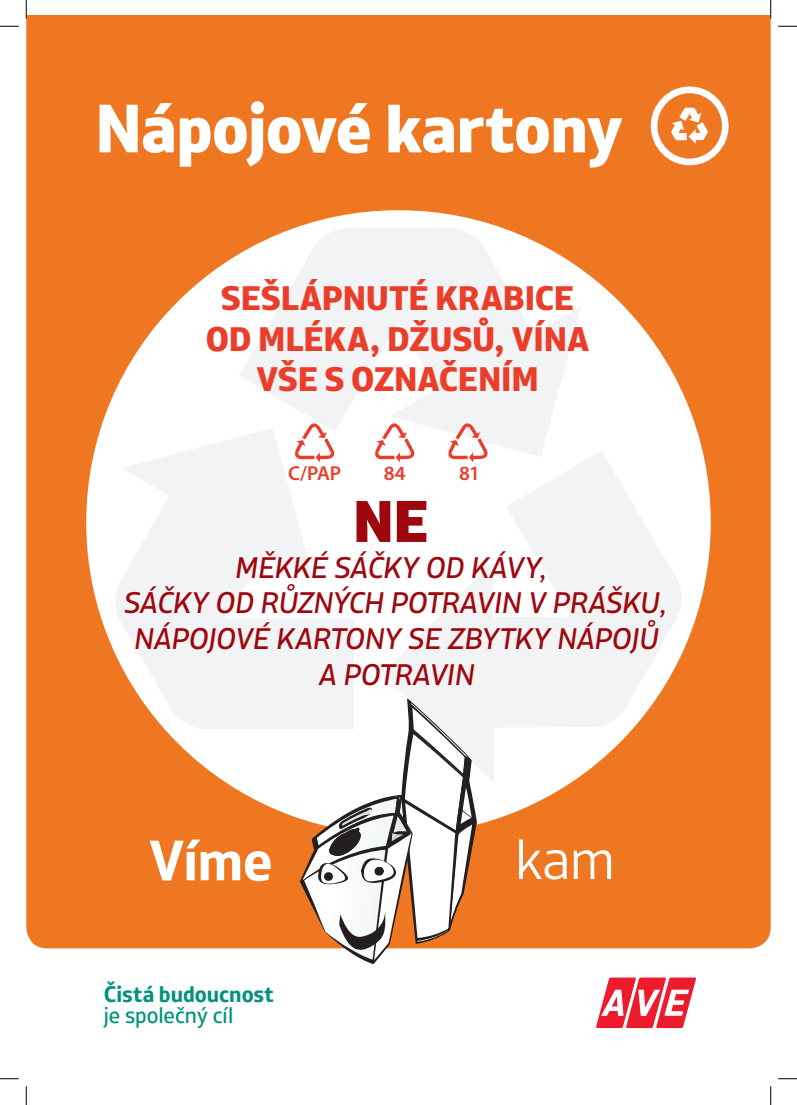
<style>
.page{position:relative;width:797px;height:1105px;background:#fff}
.page>*{position:absolute;margin:0;border:0;box-sizing:border-box;transform-origin:0 0}
.t1{font:800 68px "XXII Centar";letter-spacing:-.015em;color:#fff}
.t2{font:900 58.5px "XXII Centar";color:#9d070d}
.t3{font:700 56.62px "XXII Centar";color:#fff}
.t4{font:300 56.62px "XXII Centar";color:#fff}
.t5{font:800 34px/40.8px "XXII Centar";letter-spacing:-.005em;color:#ea3e2a;text-align:center}
.t6{font:29.75px/35.6px "XXII Centar Regular It";letter-spacing:-.02em;color:#9d070d;text-align:center}
.t7{font:700 22.5px "XXII Centar";letter-spacing:-.005em;color:#00937c}
.t8{font:22.5px "XXII Centar";letter-spacing:-.005em;color:#00937c}
.t9{font:600 20.25px "Myriad Pro";letter-spacing:-.03em;color:#ea3e2a}
</style>
<div class="page">
<div style="left:26px;top:16px;width:744px;height:932px;background:#ef7721"></div>
<div style="left:86px;top:210px;width:624px;height:624px;background:#fff;border-radius:50%"></div>
<svg style="left:383px;top:451px;width:299px;height:332px;fill:#f2f3f4"></svg>
<svg style="left:114px;top:437px;width:240px;height:292px;fill:#f2f3f4"></svg>
<svg style="left:239px;top:228px;width:342px;height:229px;fill:#f2f3f4"></svg>
<svg style="left:650px;top:86px;width:78px;height:79px"></svg>
<svg style="left:300px;top:698px;width:177px;height:266px"></svg>
<svg style="left:294px;top:423px;width:41px;height:39px"></svg>
<svg style="left:374px;top:423px;width:41px;height:39px"></svg>
<svg style="left:447px;top:423px;width:41px;height:39px"></svg>
<svg style="left:596px;top:977px;width:100px;height:52px"></svg>
<svg style="left:0;top:25px;width:19px;height:2px"></svg>
<svg style="left:778px;top:25px;width:19px;height:2px"></svg>
<svg style="left:0;top:1078px;width:19px;height:1px"></svg>
<svg style="left:778px;top:1078px;width:19px;height:1px"></svg>
<svg style="left:25px;top:0;width:2px;height:19px"></svg>
<svg style="left:25px;top:1086px;width:2px;height:19px"></svg>
<svg style="left:770px;top:0;width:1px;height:19px"></svg>
<svg style="left:770px;top:1086px;width:1px;height:19px"></svg>
<h1 class="t1" style="left:95px;top:85px;width:529px">Nápojové kartony</h1>
<p class="t5" style="left:206px;top:279px;width:385px">SEŠLÁPNUTÉ KRABICE<br>OD MLÉKA, DŽUSŮ, VÍNA<br>VŠE S OZNAČENÍM</p>
<p class="t9" style="left:288px;top:460px;width:54px">C/PAP</p>
<p class="t9" style="left:384px;top:460px;width:23px">84</p>
<p class="t9" style="left:459px;top:460px;width:22px">81</p>
<h2 class="t2" style="left:353px;top:483px;width:77px">NE</h2>
<p class="t6" style="left:124px;top:550px;width:545px">MĚKKÉ SÁČKY OD KÁVY,<br>SÁČKY OD RŮZNÝCH POTRAVIN V PRÁŠKU,<br>NÁPOJOVÉ KARTONY SE ZBYTKY NÁPOJŮ<br>A POTRAVIN</p>
<h3 class="t3" style="left:149px;top:824px;width:125px">Víme</h3>
<h3 class="t4" style="left:515px;top:824px;width:101px">kam</h3>
<p class="t7" style="left:104px;top:979px;width:171px">Čistá budoucnost</p>
<p class="t8" style="left:104px;top:1001px;width:131px">je společný cíl</p>
</div>
